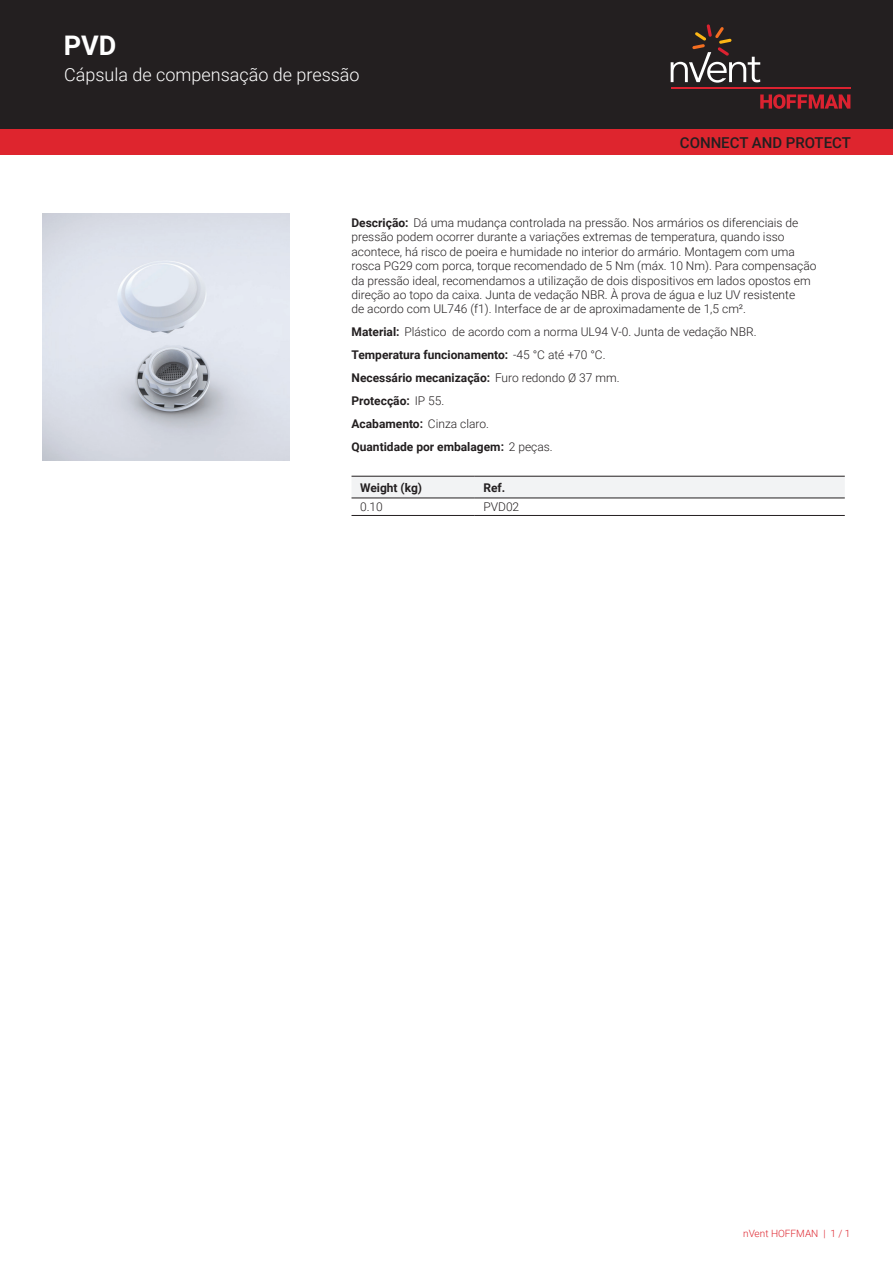
<style>
.page{position:relative;width:893px;height:1263px;background:#fff}
.page>*{position:absolute;margin:0;border:0;box-sizing:border-box;transform-origin:0 0}
.t1{font:700 27px "Roboto";color:#fff}
.t2{font:300 18px "Roboto";color:#fff}
.t3{font:500 15px "Roboto";color:#231f20}
.t4{font:300 12px/14.4px "Roboto";color:#231f20}
.t5{font:700 12px "Roboto";color:#231f20}
.t6{font:300 10.05px "Roboto";color:#de252e}
.s1{font-weight:700}
</style>
<div class="page">
<div style="left:0;top:0;width:893px;height:129px;background:#231f20"></div>
<svg style="left:760px;top:94px;width:90px;height:15px"></svg>
<hr style="left:671px;top:88px;width:179px;height:1px;background:#db2230">
<svg style="left:671px;top:24px;width:89px;height:59px"></svg>
<div style="left:0;top:129px;width:893px;height:26px;background:#de252e"></div>
<div style="left:351px;top:477px;width:494px;height:21px;background:#f2f3f4"></div>
<hr style="left:351px;top:476px;width:124px;height:1px;background:#231f20">
<hr style="left:475px;top:476px;width:370px;height:1px;background:#231f20">
<hr style="left:351px;top:515px;width:124px;height:1px;background:#231f20">
<hr style="left:475px;top:515px;width:370px;height:1px;background:#231f20">
<hr style="left:351px;top:498px;width:124px;height:1px;background:#231f20">
<hr style="left:475px;top:498px;width:370px;height:1px;background:#231f20">
<img style="left:43px;top:213px;width:246px;height:247px">
<h1 class="t1" style="left:64px;top:27px;width:54px">PVD</h1>
<h2 class="t2" style="left:64px;top:62px;width:297px">Cápsula de compensação de pressão</h2>
<p class="t3" style="left:680px;top:132px;width:173px">CONNECT AND PROTECT</p>
<p class="t4" style="left:351px;top:215px;width:466px"><span class="s1">Descrição:</span> Dá uma mudança controlada na pressão. Nos armários os diferenciais de pressão podem ocorrer durante a variações extremas de temperatura, quando isso acontece, há risco de poeira e humidade no interior do armário. Montagem com uma rosca PG29 com porca, torque recomendado de 5 Nm (máx. 10 Nm). Para compensação da pressão ideal, recomendamos a utilização de dois dispositivos em lados opostos em direção ao topo da caixa. Junta de vedação NBR. À prova de água e luz UV resistente<br>de acordo com UL746 (f1). Interface de ar de aproximadamente de 1,5 cm².</p>
<p class="t4" style="left:351px;top:320px;width:407px;line-height:23px"><span class="s1">Material:</span> Plástico de acordo com a norma UL94 V-0. Junta de vedação NBR.<br><span class="s1">Temperatura funcionamento:</span> -45 °C até +70 °C.<br><span class="s1">Necessário mecanização:</span> Furo redondo Ø 37 mm.<br><span class="s1">Protecção:</span> IP 55.<br><span class="s1">Acabamento:</span> Cinza claro.<br><span class="s1">Quantidade por embalagem:</span> 2 peças.</p>
<p class="t5" style="left:360px;top:479px;width:64px">Weight (kg)</p>
<p class="t5" style="left:483px;top:479px;width:23px">Ref.</p>
<p class="t4" style="left:360px;top:499px;width:24px">0.10</p>
<p class="t4" style="left:483px;top:499px;width:37px">PVD02</p>
<p class="t6" style="left:743px;top:1226px;width:109px">nVent HOFFMAN | 1 / 1</p>
</div>
